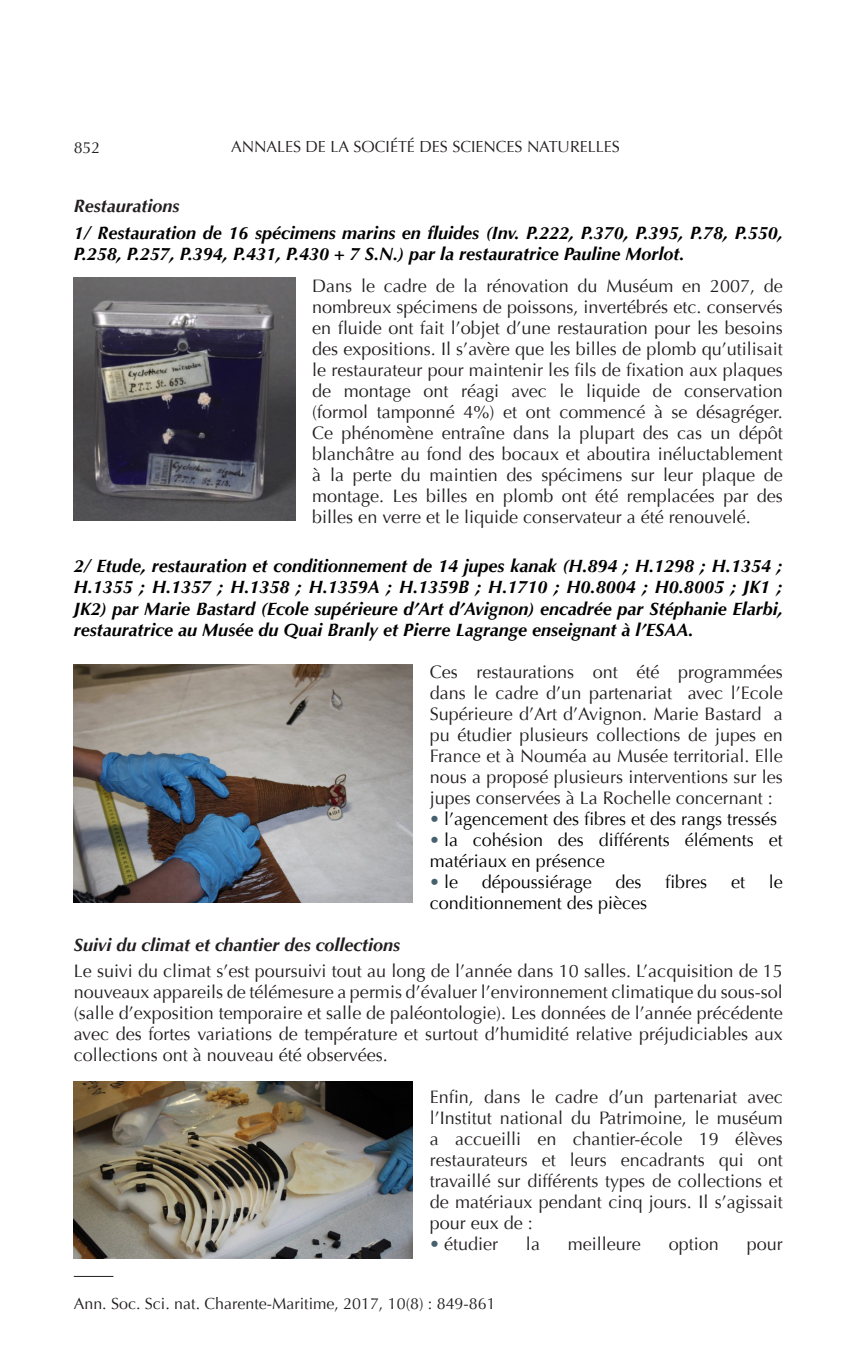
<style>
.page{position:relative;width:851px;height:1361px;background:#fff}
.page>*{position:absolute;margin:0;border:0;box-sizing:border-box;transform-origin:0 0}
.t1{font:18px/21px "Optima";color:#231f20;text-align:justify}
.t2{font:italic 700 18px/21px "Optima";color:#000}
.t3{font:18px/21px "Optima";color:#000}
.t4{font:italic 700 18px "Optima";color:#231f20}
.t5{font:16px "Optima";color:#231f20}
.s1{font-weight:700;font-style:italic;color:#46616e}
</style>
<div class="page">
<hr style="left:74px;top:1276px;width:39px;height:1px;background:#231f20">
<img style="left:74px;top:664px;width:338px;height:238px">
<img style="left:74px;top:1081px;width:338px;height:178px">
<img style="left:74px;top:278px;width:221px;height:242px">
<p class="t5" style="left:74px;top:138px;width:28px">852</p>
<p class="t5" style="left:231px;top:138px;width:390px">ANNALES DE LA SOCIÉTÉ DES SCIENCES NATURELLES</p>
<p class="t4" style="left:74px;top:195px;width:107px">Restaurations</p>
<p class="t2" style="left:74px;top:222px;width:710px">1/ Restauration de 16 spécimens marins en fluides (Inv. P.222, P.370, P.395, P.78, P.550,<br>P.258, P.257, P.394, P.431, P.430 + 7 S.N.) par la restauratrice Pauline Morlot.</p>
<p class="t1" style="left:312px;top:276px;width:472px;text-align:left">Dans le cadre de la rénovation du Muséum en 2007, de nombreux spécimens de poissons, invertébrés etc. conservés en fluide ont fait l’objet d’une restauration pour les besoins des expositions. Il s’avère que les billes de plomb qu’utilisait le restaurateur pour maintenir les fils de fixation aux plaques de montage ont réagi avec le liquide de conservation (formol tamponné 4%) et ont commencé à se désagréger.<br>Ce phénomène entraîne dans la plupart des cas un dépôt blanchâtre au fond des bocaux et aboutira inéluctablement à la perte du maintien des spécimens sur leur plaque de montage. Les billes en plomb ont été remplacées par des billes en verre et le liquide conservateur a été renouvelé.</p>
<p class="t2" style="left:74px;top:556px;width:710px;text-align:justify">2/ Etude, restauration et conditionnement de 14 jupes kanak (H.894 ; H.1298 ; H.1354 ; H.1355 ; H.1357 ; H.1358 ; H.1359A ; H.1359B ; H.1710 ; H0.8004 ; H0.8005 ; JK1 ; JK2) par Marie Bastard (Ecole supérieure d’Art d’Avignon) encadrée par Stéphanie Elarbi, restauratrice au Musée du Quai Branly et Pierre Lagrange enseignant à l’ESAA.</p>
<p class="t1" style="left:430px;top:661px;width:354px">Ces restaurations ont été programmées dans le cadre d’un partenariat avec l’Ecole Supérieure d’Art d’Avignon. Marie Bastard a pu étudier plusieurs collections de jupes en France et à Nouméa au Musée territorial. Elle nous a proposé plusieurs interventions sur les jupes conservées à La Rochelle concernant :</p>
<p class="t3" style="left:430px;top:808px;width:349px"><span class="s1">•</span> l’agencement des fibres et des rangs tressés</p>
<p class="t3" style="left:430px;top:829px;width:354px"><span class="s1">•</span> la cohésion des différents éléments et matériaux en présence</p>
<p class="t3" style="left:430px;top:871px;width:30px"><span class="s1">•</span> le</p>
<p class="t3" style="left:481px;top:871px;width:111px">dépoussiérage</p>
<p class="t3" style="left:615px;top:871px;width:28px">des</p>
<p class="t3" style="left:665px;top:871px;width:44px">fibres</p>
<p class="t3" style="left:731px;top:871px;width:16px">et</p>
<p class="t3" style="left:768px;top:871px;width:16px">le</p>
<p class="t3" style="left:430px;top:892px;width:219px">conditionnement des pièces</p>
<p class="t4" style="left:74px;top:934px;width:328px">Suivi du climat et chantier des collections</p>
<p class="t1" style="left:74px;top:961px;width:710px">Le suivi du climat s’est poursuivi tout au long de l’année dans 10 salles. L’acquisition de 15 nouveaux appareils de télémesure a permis d’évaluer l’environnement climatique du sous-sol (salle d’exposition temporaire et salle de paléontologie). Les données de l’année précédente avec des fortes variations de température et surtout d’humidité relative préjudiciables aux collections ont à nouveau été observées.</p>
<p class="t1" style="left:430px;top:1087px;width:354px">Enfin, dans le cadre d’un partenariat avec l’Institut national du Patrimoine, le muséum a accueilli en chantier-école 19 élèves restaurateurs et leurs encadrants qui ont travaillé sur différents types de collections et de matériaux pendant cinq jours. Il s’agissait pour eux de :</p>
<p class="t1" style="left:430px;top:1234px;width:70px"><span class="s1">•</span> étudier</p>
<p class="t1" style="left:526px;top:1234px;width:16px">la</p>
<p class="t1" style="left:568px;top:1234px;width:75px">meilleure</p>
<p class="t1" style="left:668px;top:1234px;width:52px">option</p>
<p class="t1" style="left:746px;top:1234px;width:38px">pour</p>
<p class="t5" style="left:74px;top:1294px;width:423px">Ann. Soc. Sci. nat. Charente-Maritime, 2017, 10(8) : 849-861</p>
</div>
